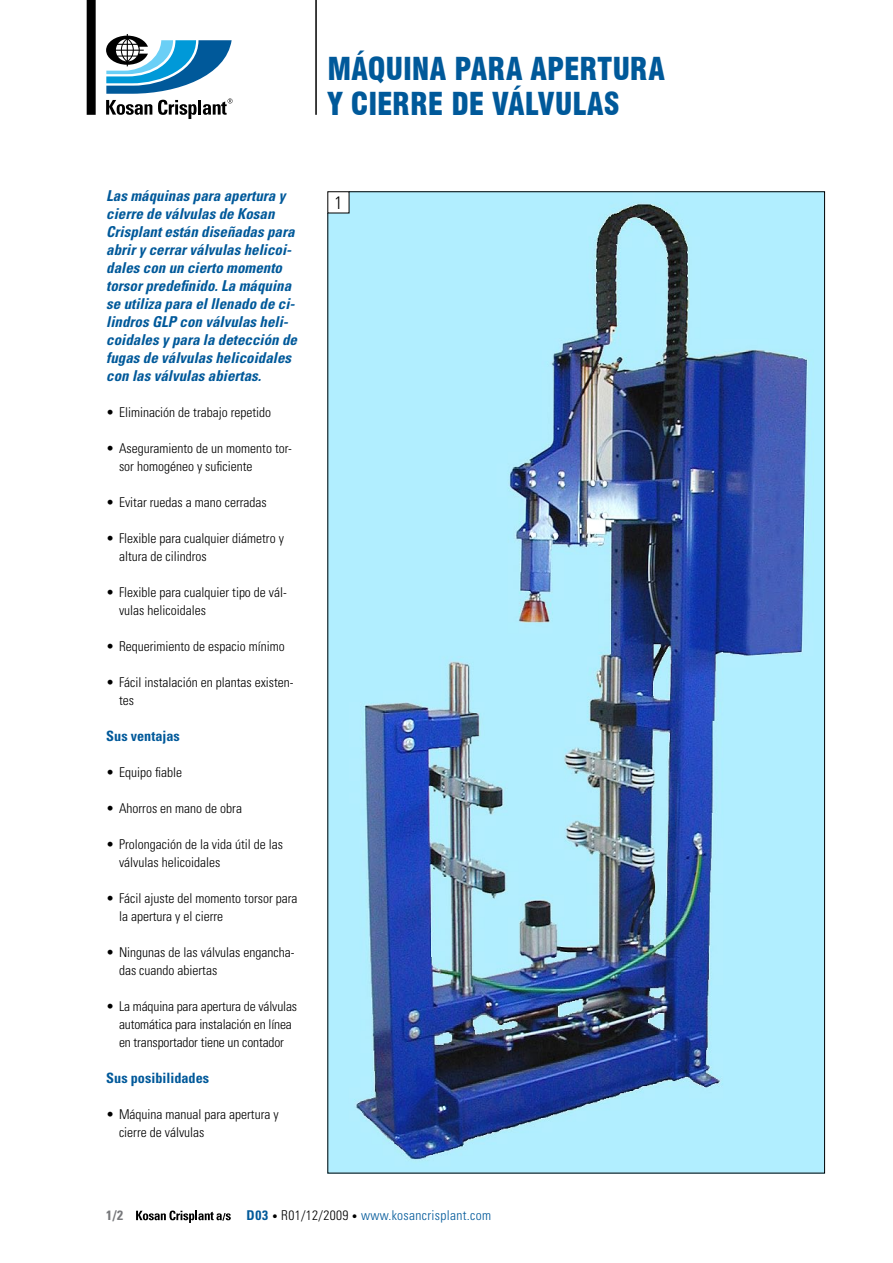
<style>
.page{position:relative;width:893px;height:1263px;background:#fff}
.page>*{position:absolute;margin:0;border:0;box-sizing:border-box;transform-origin:0 0}
.MachineTitle{font:900 condensed 30.9px/34.5px "Swiss 721 BT";letter-spacing:-.005em;color:#00599a}
.t1{font:300 condensed 18px "Univers";color:#000}
.NormalIntroText__M{font:italic 700 condensed 15px/18px "Univers";color:#00599a}
.NormalHeading{font:700 condensed 14.25px "Univers";color:#00599a}
.NormalBulletList{font:300 condensed 13.5px/18px "Univers";color:#000}
.t2{font:300 condensed 13.5px "Univers";letter-spacing:.025em;color:#00599a}
.t3{font:700 condensed 13.5px "Univers";color:#77787b}
.s1{font-weight:700}
.s2{font-size:10.5px;color:#000}
.s3{color:#000}
</style>
<div class="page">
<hr style="left:315px;top:0;width:2px;height:115px;background:#000">
<div style="left:87px;top:0;width:9px;height:115px;background:#000"></div>
<svg style="left:106px;top:34px;width:127px;height:85px"></svg>
<svg style="left:136px;top:1210px;width:95px;height:13px"></svg>
<img style="left:329px;top:193px;width:494px;height:978px">
<div style="left:328px;top:192px;width:21px;height:21px;background:#fff"></div>
<p class="MachineTitle" style="left:327px;top:52px;width:339px">MÁQUINA PARA APERTURA<br>Y CIERRE DE VÁLVULAS</p>
<p class="NormalIntroText__M" style="left:106px;top:187px;width:192px">Las máquinas para apertura y cierre de válvulas de Kosan<br>Crisplant están diseñadas para abrir y cerrar válvulas helicoi&shy;dales con un cierto momento torsor predefinido. La máquina se utiliza para el llenado de ci&shy;lindros GLP con válvulas heli&shy;coidales y para la detección de fugas de válvulas helicoidales con las válvulas abiertas.</p>
<p class="NormalBulletList" style="left:106px;top:404px;width:166px">• Eliminación de trabajo repetido</p>
<p class="NormalBulletList" style="left:119px;top:440px;width:174px;text-indent:-13px">• Aseguramiento de un momento tor&shy;sor homogéneo y suficiente</p>
<p class="NormalBulletList" style="left:106px;top:494px;width:162px">• Evitar ruedas a mano cerradas</p>
<p class="NormalBulletList" style="left:119px;top:530px;width:166px;text-indent:-13px">• Flexible para cualquier diámetro y altura de cilindros</p>
<p class="NormalBulletList" style="left:119px;top:584px;width:169px;text-indent:-13px">• Flexible para cualquier tipo de vál&shy;vulas helicoidales</p>
<p class="NormalBulletList" style="left:106px;top:638px;width:180px">• Requerimiento de espacio mínimo</p>
<p class="NormalBulletList" style="left:119px;top:674px;width:176px;text-indent:-13px">• Fácil instalación en plantas existen&shy;tes</p>
<p class="NormalHeading" style="left:106px;top:727px;width:75px">Sus ventajas</p>
<p class="NormalBulletList" style="left:106px;top:764px;width:77px">• Equipo fiable</p>
<p class="NormalBulletList" style="left:106px;top:800px;width:137px">• Ahorros en mano de obra</p>
<p class="NormalBulletList" style="left:119px;top:836px;width:166px;text-indent:-13px">• Prolongación de la vida útil de las válvulas helicoidales</p>
<p class="NormalBulletList" style="left:119px;top:890px;width:180px;text-indent:-13px">• Fácil ajuste del momento torsor para la apertura y el cierre</p>
<p class="NormalBulletList" style="left:119px;top:944px;width:177px;text-indent:-13px">• Ningunas de las válvulas engancha&shy;das cuando abiertas</p>
<p class="NormalBulletList" style="left:106px;top:998px;width:192px;text-align:center">• La máquina para apertura de válvulas automática para instalación en línea<br>en transportador tiene un contador</p>
<p class="NormalHeading" style="left:106px;top:1069px;width:104px">Sus posibilidades</p>
<p class="NormalBulletList" style="left:119px;top:1106px;width:161px;text-indent:-13px">• Máquina manual para apertura y cierre de válvulas</p>
<p class="t1" style="left:334px;top:192px;width:9px">1</p>
<p class="t3" style="left:106px;top:1207px;width:18px">1/2</p>
<p class="t2" style="left:247px;top:1207px;width:246px"><span class="s1">D03</span> <span class="s2">•</span> <span class="s3">R01/12/2009</span> <span class="s2">•</span> www.kosancrisplant.com</p>
</div>
